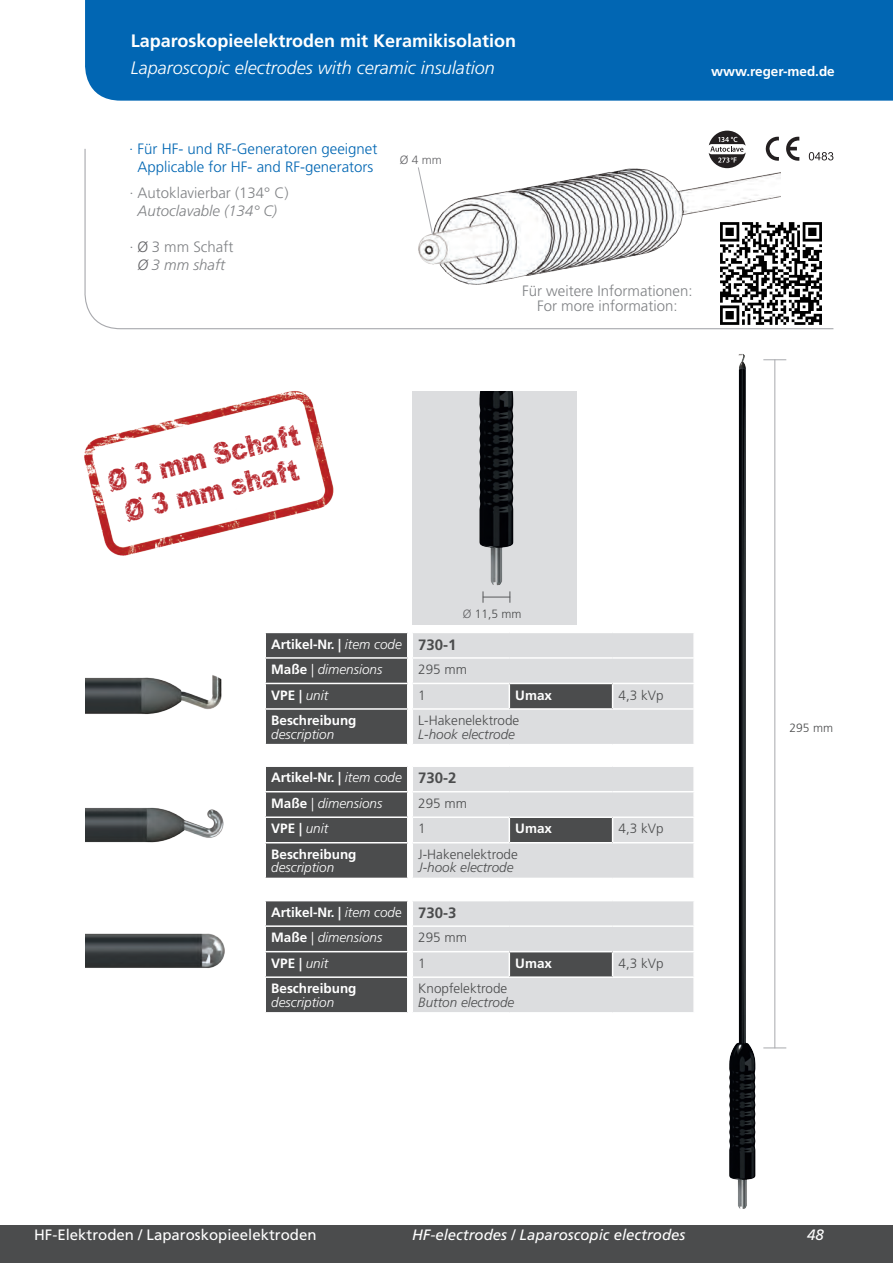
<style>
.page{position:relative;width:893px;height:1263px;background:#fff}
.page>*{position:absolute;margin:0;border:0;box-sizing:border-box;transform-origin:0 0}
.t1{font:28.05px "You Rook Marbelous";color:#b7282e}
.Kopfzeile_E{font:italic 300 18px "Frutiger LT Std";color:#fff}
.Kopfzeile_D{font:700 18px "Frutiger LT Std";color:#fff}
.Produktseite_Text_E{font:300 15px "Frutiger LT Std";color:#808285}
.Produktseite_Text_D{font:300 15px "Frutiger LT Std";color:#0166b3}
.t2{font:italic 15px "Frutiger LT Std";color:#fff}
.t3{font:15px "Frutiger LT Std";color:#fff}
.Produktseite_Text_E-2{font:italic 300 15px "Frutiger LT Std";color:#808285}
.Artikelnummer{font:700 15px "Frutiger LT Std";color:#4b4c4d}
.Tabelle_E_weiß{font:700 13.5px "Frutiger LT Std";color:#fff}
.Tabelle_text_grau{font:300 13.5px "Frutiger LT Std";color:#4b4c4d}
.Tabelle_E_weiß-2{font:italic 300 13.5px "Frutiger LT Std";color:#fff}
.Tabelle_text_grau-2{font:italic 300 13.5px "Frutiger LT Std";color:#4b4c4d}
.Oben_Webadresse{font:700 13.5px "Frutiger LT Std";color:#fff}
.Tabelle_text_grau-3{font:700 13.5px "Frutiger LT Std";color:#fff}
.Tabelle_text_grau-4{font:300 12px "Frutiger LT Std";color:#4b4c4d}
.Bemaßung{font:300 12px "Frutiger LT Std";color:#636366}
.s1{font-style:italic}
.s2{color:#636366}
.s3{font-weight:300;font-style:italic}
.s4{font-weight:700;font-style:normal}
.s5{font-style:normal}
.s6{font-weight:300}
</style>
<div class="page">
<img style="left:85px;top:675px;width:137px;height:40px">
<img style="left:85px;top:807px;width:139px;height:36px">
<img style="left:85px;top:933px;width:140px;height:35px">
<div style="left:412px;top:392px;width:165px;height:233px;background:#dcdddf"></div>
<svg style="left:265px;top:632px;width:429px;height:113px;background:#aaabac"></svg>
<hr style="left:412px;top:744px;width:97px;height:1px;background:#fff">
<hr style="left:509px;top:744px;width:104px;height:1px;background:#fff">
<hr style="left:613px;top:744px;width:82px;height:1px;background:#fff">
<svg style="left:265px;top:766px;width:429px;height:112px;background:#a9aaac"></svg>
<svg style="left:265px;top:901px;width:429px;height:112px;background:#adaeb0"></svg>
<hr style="left:264px;top:976px;width:144px;height:2px;background:#fff">
<svg style="left:483px;top:591px;width:27px;height:12px"></svg>
<svg style="left:709px;top:131px;width:37px;height:17px"></svg>
<svg style="left:765px;top:137px;width:14px;height:11px"></svg>
<svg style="left:786px;top:137px;width:13px;height:11px"></svg>
<svg style="left:763px;top:359px;width:23px;height:1px"></svg>
<hr style="left:774px;top:359px;width:1px;height:689px;background:#a8a9ad">
<svg style="left:763px;top:1047px;width:23px;height:1px"></svg>
<div style="left:0;top:1225px;width:893px;height:38px;background:#4b4c4d"></div>
<div style="left:85px;top:0;width:808px;height:101px;background:#0166b3"></div>
<img style="left:729px;top:354px;width:27px;height:855px">
<img style="left:479px;top:392px;width:35px;height:194px">
<img style="left:84px;top:390px;width:250px;height:166px">
<svg style="left:84px;top:148px;width:750px;height:182px"></svg>
<p class="Kopfzeile_D" style="left:131px;top:30px;width:387px">Laparoskopieelektroden mit Keramikisolation</p>
<p class="Kopfzeile_E" style="left:131px;top:58px;width:365px">Laparoscopic electrodes with ceramic insulation</p>
<p class="Oben_Webadresse" style="left:711px;top:63px;width:125px">www.reger-med.de</p>
<p class="Produktseite_Text_D" style="left:129px;top:140px;width:250px">· Für HF- und RF-Generatoren geeignet</p>
<p class="Produktseite_Text_D" style="left:138px;top:158px;width:237px">Applicable for HF- and RF-generators</p>
<p class="Produktseite_Text_E" style="left:129px;top:184px;width:161px"><span class="s1">·</span> Autoklavierbar (134° C)</p>
<p class="Produktseite_Text_E-2" style="left:138px;top:202px;width:141px">Autoclavable (134° C)</p>
<p class="Produktseite_Text_E" style="left:129px;top:238px;width:106px"><span class="s1">·</span> <span class="s2">Ø</span> 3 mm Schaft</p>
<p class="Produktseite_Text_E-2" style="left:138px;top:256px;width:89px"><span class="s2">Ø</span> 3 mm shaft</p>
<p class="Bemaßung" style="left:400px;top:153px;width:43px">Ø 4 mm</p>
<p class="Produktseite_Text_E" style="left:522px;top:283px;width:172px">Für weitere Informationen:</p>
<p class="Produktseite_Text_E" style="left:537px;top:298px;width:142px">For more information:</p>
<p class="t1" style="left:103px;top:463px;width:199px;rotate:-14deg">Ø 3 mm Schaft</p>
<p class="t1" style="left:121px;top:494px;width:181px;rotate:-14deg">Ø 3 mm shaft</p>
<p class="Tabelle_text_grau-4" style="left:463px;top:607px;width:60px"><span class="s2">Ø</span> 11,5 mm</p>
<p class="Tabelle_E_weiß" style="left:271px;top:636px;width:132px">Artikel-Nr. | <span class="s3">item code</span></p>
<p class="Artikelnummer" style="left:418px;top:636px;width:40px">730-1</p>
<p class="Tabelle_E_weiß-2" style="left:271px;top:662px;width:113px"><span class="s4">Maße</span> <span class="s5">|</span> dimensions</p>
<p class="Tabelle_text_grau" style="left:418px;top:662px;width:50px">295 mm</p>
<p class="Tabelle_E_weiß" style="left:271px;top:687px;width:59px">VPE | <span class="s3">unit</span></p>
<p class="Tabelle_text_grau" style="left:418px;top:687px;width:9px">1</p>
<p class="Tabelle_text_grau-3" style="left:515px;top:687px;width:38px">Umax</p>
<p class="Tabelle_text_grau" style="left:619px;top:687px;width:47px">4,3 kVp</p>
<p class="Tabelle_E_weiß" style="left:271px;top:712px;width:87px">Beschreibung</p>
<p class="Tabelle_E_weiß-2" style="left:271px;top:726px;width:65px">description</p>
<p class="Tabelle_text_grau" style="left:418px;top:713px;width:103px">L-Hakenelektrode</p>
<p class="Tabelle_text_grau-2" style="left:418px;top:726px;width:98px">L-hook electrode</p>
<p class="Tabelle_E_weiß" style="left:271px;top:770px;width:132px">Artikel-Nr. | <span class="s3">item code</span></p>
<p class="Artikelnummer" style="left:418px;top:769px;width:40px">730-2</p>
<p class="Tabelle_E_weiß-2" style="left:271px;top:795px;width:113px"><span class="s4">Maße</span> <span class="s5">|</span> dimensions</p>
<p class="Tabelle_text_grau" style="left:418px;top:795px;width:50px">295 mm</p>
<p class="Tabelle_E_weiß" style="left:271px;top:821px;width:59px">VPE | <span class="s3">unit</span></p>
<p class="Tabelle_text_grau" style="left:418px;top:821px;width:9px">1</p>
<p class="Tabelle_text_grau-3" style="left:515px;top:821px;width:38px">Umax</p>
<p class="Tabelle_text_grau" style="left:619px;top:821px;width:47px">4,3 kVp</p>
<p class="Tabelle_E_weiß" style="left:271px;top:846px;width:87px">Beschreibung</p>
<p class="Tabelle_E_weiß-2" style="left:271px;top:860px;width:65px">description</p>
<p class="Tabelle_text_grau" style="left:418px;top:846px;width:101px">J-Hakenelektrode</p>
<p class="Tabelle_text_grau-2" style="left:418px;top:860px;width:97px">J-hook electrode</p>
<p class="Tabelle_E_weiß" style="left:271px;top:904px;width:132px">Artikel-Nr. | <span class="s3">item cod</span><span class="s6">e</span></p>
<p class="Artikelnummer" style="left:418px;top:904px;width:40px">730-3</p>
<p class="Tabelle_E_weiß-2" style="left:271px;top:930px;width:113px"><span class="s4">Maße</span> <span class="s5">|</span> dimensions</p>
<p class="Tabelle_text_grau" style="left:418px;top:930px;width:50px">295 mm</p>
<p class="Tabelle_E_weiß" style="left:271px;top:955px;width:59px">VPE | <span class="s3">unit</span></p>
<p class="Tabelle_text_grau" style="left:418px;top:955px;width:9px">1</p>
<p class="Tabelle_text_grau-3" style="left:515px;top:955px;width:38px">Umax</p>
<p class="Tabelle_text_grau" style="left:619px;top:955px;width:47px">4,3 kVp</p>
<p class="Tabelle_E_weiß" style="left:271px;top:981px;width:87px">Beschreibung</p>
<p class="Tabelle_E_weiß-2" style="left:271px;top:994px;width:65px">description</p>
<p class="Tabelle_text_grau" style="left:418px;top:981px;width:91px">Knopfelektrode</p>
<p class="Tabelle_text_grau-2" style="left:418px;top:994px;width:98px">Button electrode</p>
<p class="t3" style="left:34px;top:1226px;width:284px">HF-Elektroden / Laparoskopieelektroden</p>
<p class="t2" style="left:412px;top:1226px;width:275px">HF-electrodes / Laparoscopic electrodes</p>
<p class="Tabelle_text_grau-4" style="left:790px;top:721px;width:45px">295 mm</p>
<p class="t2" style="left:807px;top:1226px;width:18px">48</p>
</div>
